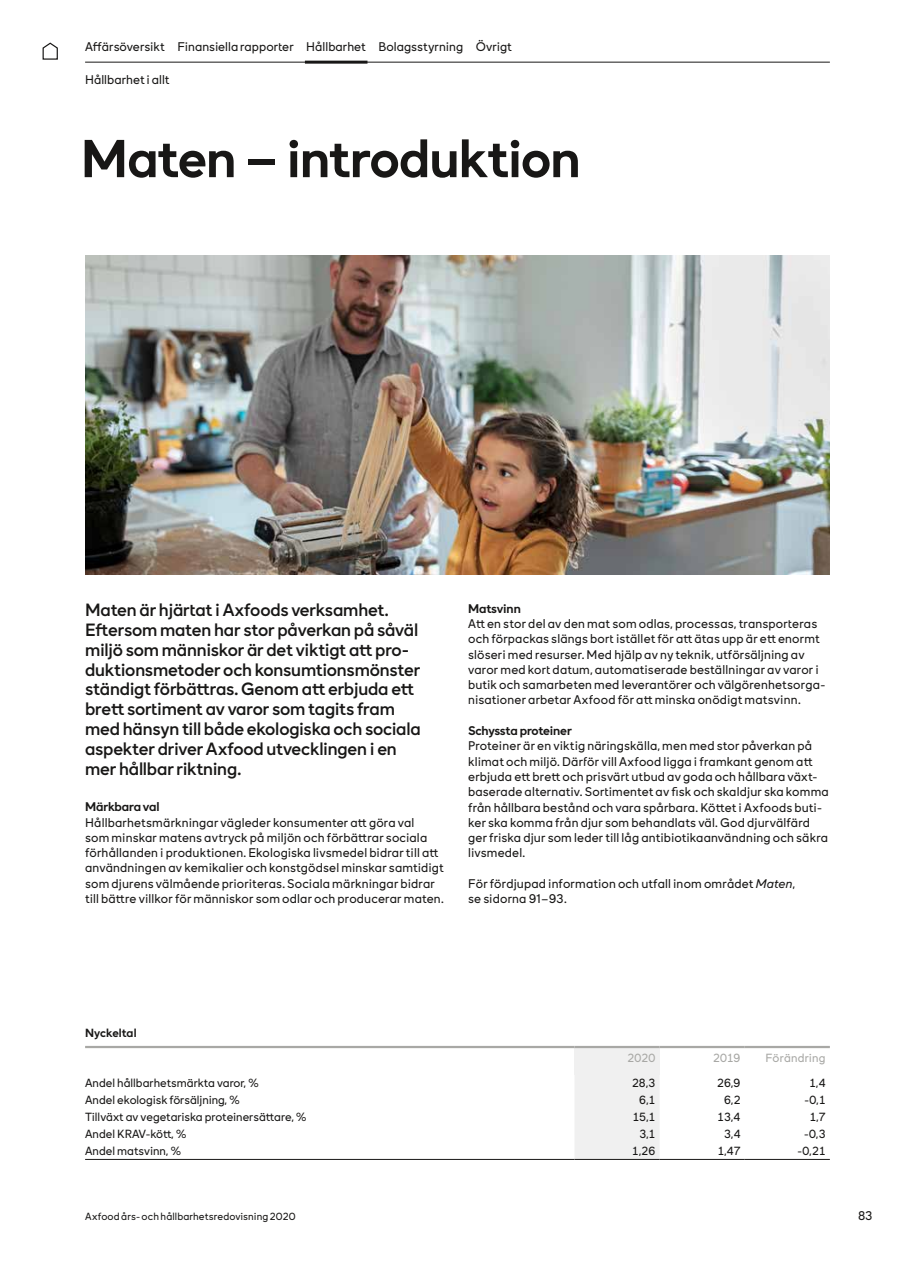
<style>
.page{position:relative;width:915px;height:1263px;background:#fff}
.page>*{position:absolute;margin:0;border:0;box-sizing:border-box;transform-origin:0 0}
.t1{font:700 54px "Axfood Sans";letter-spacing:-.02em;color:#181716}
.t2{font:500 18px/19.8px "Axfood Sans";letter-spacing:-.015em;color:#181716}
.t3{font:12.75px/15.3px "Axfood Sans";letter-spacing:.01em;color:#181716}
.t4{font:700 12.75px "Axfood Sans";letter-spacing:-.015em;color:#181716}
.t5{font:12px "Axfood Sans";color:#181716}
.t6{font:12px "Axfood Sans";letter-spacing:.015em;color:#a8a8a5}
.t7{font:700 12px "Axfood Sans";letter-spacing:-.005em;color:#181716}
.t8{font:10.5px "Axfood Sans";letter-spacing:.01em;color:#181716}
.s1{font-style:italic}
</style>
<div class="page">
<img style="left:85px;top:255px;width:744px;height:319px">
<div style="left:574px;top:1047px;width:85px;height:27px;background:#f0f0f0"></div>
<div style="left:574px;top:1074px;width:85px;height:85px;background:#f0f0f0"></div>
<hr style="left:85px;top:1046px;width:489px;height:2px;background:#a8a8a5">
<hr style="left:574px;top:1046px;width:85px;height:2px;background:#a8a8a5">
<hr style="left:85px;top:1159px;width:489px;height:1px;background:#181716">
<hr style="left:574px;top:1159px;width:85px;height:1px;background:#181716">
<hr style="left:659px;top:1159px;width:85px;height:1px;background:#181716">
<hr style="left:744px;top:1159px;width:85px;height:1px;background:#181716">
<hr style="left:659px;top:1046px;width:85px;height:2px;background:#a8a8a5">
<hr style="left:744px;top:1046px;width:85px;height:2px;background:#a8a8a5">
<hr style="left:85px;top:62px;width:744px;height:1px;background:#181716">
<hr style="left:305px;top:61px;width:62px;height:3px;background:#181716">
<svg style="left:42px;top:42px;width:16px;height:18px"></svg>
<p class="t3" style="left:85px;top:39px;width:428px">Affärsöversikt Finansiella rapporter Hållbarhet Bolagsstyrning Övrigt</p>
<p class="t3" style="left:85px;top:72px;width:86px">Hållbarhet i allt</p>
<h1 class="t1" style="left:81px;top:124px;width:501px">Maten – introduktion</h1>
<p class="t2" style="left:85px;top:600px;width:337px">Maten är hjärtat i Axfoods verksamhet.<br>Eftersom maten har stor påverkan på såväl miljö som människor är det viktigt att pro&shy;duktionsmetoder och konsumtionsmönster ständigt förbättras. Genom att erbjuda ett brett sortiment av varor som tagits fram med hänsyn till både ekologiska och sociala aspekter driver Axfood utvecklingen i en mer hållbar riktning.</p>
<p class="t4" style="left:85px;top:799px;width:76px">Märkbara val</p>
<p class="t3" style="left:85px;top:814px;width:360px">Hållbarhetsmärkningar vägleder konsumenter att göra val<br>som minskar matens avtryck på miljön och förbättrar sociala förhållanden i produktionen. Ekologiska livsmedel bidrar till att användningen av kemikalier och konstgödsel minskar samtidigt som djurens välmående prioriteras. Sociala märkningar bidrar till bättre villkor för människor som odlar och producerar maten.</p>
<p class="t4" style="left:468px;top:600px;width:54px">Matsvinn</p>
<p class="t3" style="left:468px;top:616px;width:358px">Att en stor del av den mat som odlas, processas, transporteras och förpackas slängs bort istället för att ätas upp är ett enormt slöseri med resurser. Med hjälp av ny teknik, utförsäljning av varor med kort datum, automatiserade beställningar av varor i butik och samarbeten med leverantörer och välgörenhetsorga&shy;nisationer arbetar Axfood för att minska onödigt matsvinn.</p>
<p class="t4" style="left:468px;top:722px;width:105px">Schyssta proteiner</p>
<p class="t3" style="left:468px;top:738px;width:362px">Proteiner är en viktig näringskälla, men med stor påverkan på klimat och miljö. Därför vill Axfood ligga i framkant genom att erbjuda ett brett och prisvärt utbud av goda och hållbara växt&shy;baserade alternativ. Sortimentet av fisk och skaldjur ska komma från hållbara bestånd och vara spårbara. Köttet i Axfoods buti&shy;ker ska komma från djur som behandlats väl. God djurvälfärd ger friska djur som leder till låg antibiotikaanvändning och säkra livsmedel.</p>
<p class="t3" style="left:468px;top:876px;width:328px">För fördjupad information och utfall inom området <span class="s1">Maten</span>, se sidorna 91–93.</p>
<p class="t7" style="left:85px;top:1026px;width:53px">Nyckeltal</p>
<p class="t6" style="left:627px;top:1050px;width:29px">2020</p>
<p class="t6" style="left:712px;top:1050px;width:29px">2019</p>
<p class="t6" style="left:765px;top:1050px;width:62px">Förändring</p>
<p class="t5" style="left:85px;top:1076px;width:175px">Andel hållbarhetsmärkta varor, %</p>
<p class="t5" style="left:632px;top:1076px;width:25px">28,3</p>
<p class="t5" style="left:716px;top:1076px;width:25px">26,9</p>
<p class="t5" style="left:808px;top:1076px;width:18px">1,4</p>
<p class="t5" style="left:85px;top:1093px;width:156px">Andel ekologisk försäljning, %</p>
<p class="t5" style="left:639px;top:1093px;width:18px">6,1</p>
<p class="t5" style="left:723px;top:1093px;width:18px">6,2</p>
<p class="t5" style="left:804px;top:1093px;width:23px">-0,1</p>
<p class="t5" style="left:85px;top:1110px;width:223px">Tillväxt av vegetariska proteinersättare, %</p>
<p class="t5" style="left:632px;top:1110px;width:24px">15,1</p>
<p class="t5" style="left:717px;top:1110px;width:25px">13,4</p>
<p class="t5" style="left:809px;top:1110px;width:18px">1,7</p>
<p class="t5" style="left:85px;top:1127px;width:103px">Andel KRAV-kött, %</p>
<p class="t5" style="left:639px;top:1127px;width:18px">3,1</p>
<p class="t5" style="left:723px;top:1127px;width:18px">3,4</p>
<p class="t5" style="left:803px;top:1127px;width:23px">-0,3</p>
<p class="t5" style="left:85px;top:1144px;width:97px">Andel matsvinn, %</p>
<p class="t5" style="left:631px;top:1144px;width:25px">1,26</p>
<p class="t5" style="left:717px;top:1144px;width:25px">1,47</p>
<p class="t5" style="left:797px;top:1144px;width:30px">-0,21</p>
<p class="t8" style="left:85px;top:1210px;width:212px">Axfood års- och hållbarhetsredovisning 2020</p>
<p class="t3" style="left:857px;top:1208px;width:16px">83</p>
</div>
